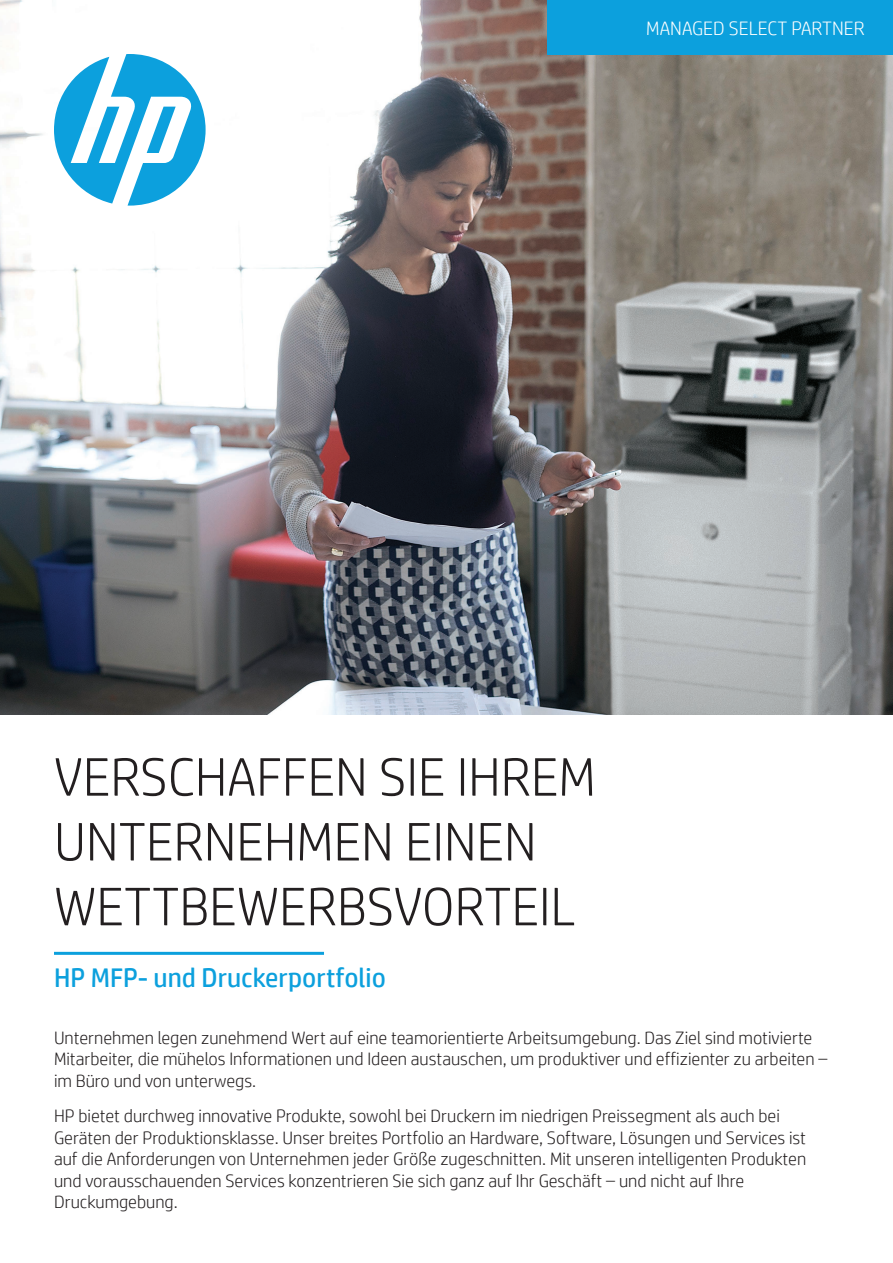
<style>
.page{position:relative;width:893px;height:1263px;background:#fff}
.page>*{position:absolute;margin:0;border:0;box-sizing:border-box;transform-origin:0 0}
.t1{font:300 54px/64.8px "HP Simplified";color:#231f20}
.t2{font:27px "HP Simplified";color:#0ca0dd}
.t3{font:300 19.5px "HP Simplified";color:#fff}
.t4{font:300 18px/21.6px "HP Simplified";color:#231f20}
</style>
<div class="page">
<img style="left:0;top:0;width:893px;height:714px">
<div style="left:548px;top:0;width:345px;height:54px;background:#0ca0dd"></div>
<svg style="left:54px;top:54px;width:152px;height:152px"></svg>
<hr style="left:54px;top:952px;width:270px;height:3px;background:#0ca0dd">
<p class="t3" style="left:646px;top:15px;width:220px">MANAGED SELECT PARTNER</p>
<h1 class="t1" style="left:54px;top:743px;width:543px">VERSCHAFFEN SIE IHREM<br>UNTERNEHMEN EINEN<br>WETTBEWERBSVORTEIL</h1>
<h2 class="t2" style="left:54px;top:960px;width:333px">HP MFP- und Druckerportfolio</h2>
<p class="t4" style="left:54px;top:1026px;width:775px">Unternehmen legen zunehmend Wert auf eine teamorientierte Arbeitsumgebung. Das Ziel sind motivierte<br>Mitarbeiter, die mühelos Informationen und Ideen austauschen, um produktiver und effizienter zu arbeiten – im Büro und von unterwegs.</p>
<p class="t4" style="left:54px;top:1104px;width:754px">HP bietet durchweg innovative Produkte, sowohl bei Druckern im niedrigen Preissegment als auch bei Geräten der Produktionsklasse. Unser breites Portfolio an Hardware, Software, Lösungen und Services ist auf die Anforderungen von Unternehmen jeder Größe zugeschnitten. Mit unseren intelligenten Produkten und vorausschauenden Services konzentrieren Sie sich ganz auf Ihr Geschäft – und nicht auf Ihre Druckumgebung.</p>
</div>
